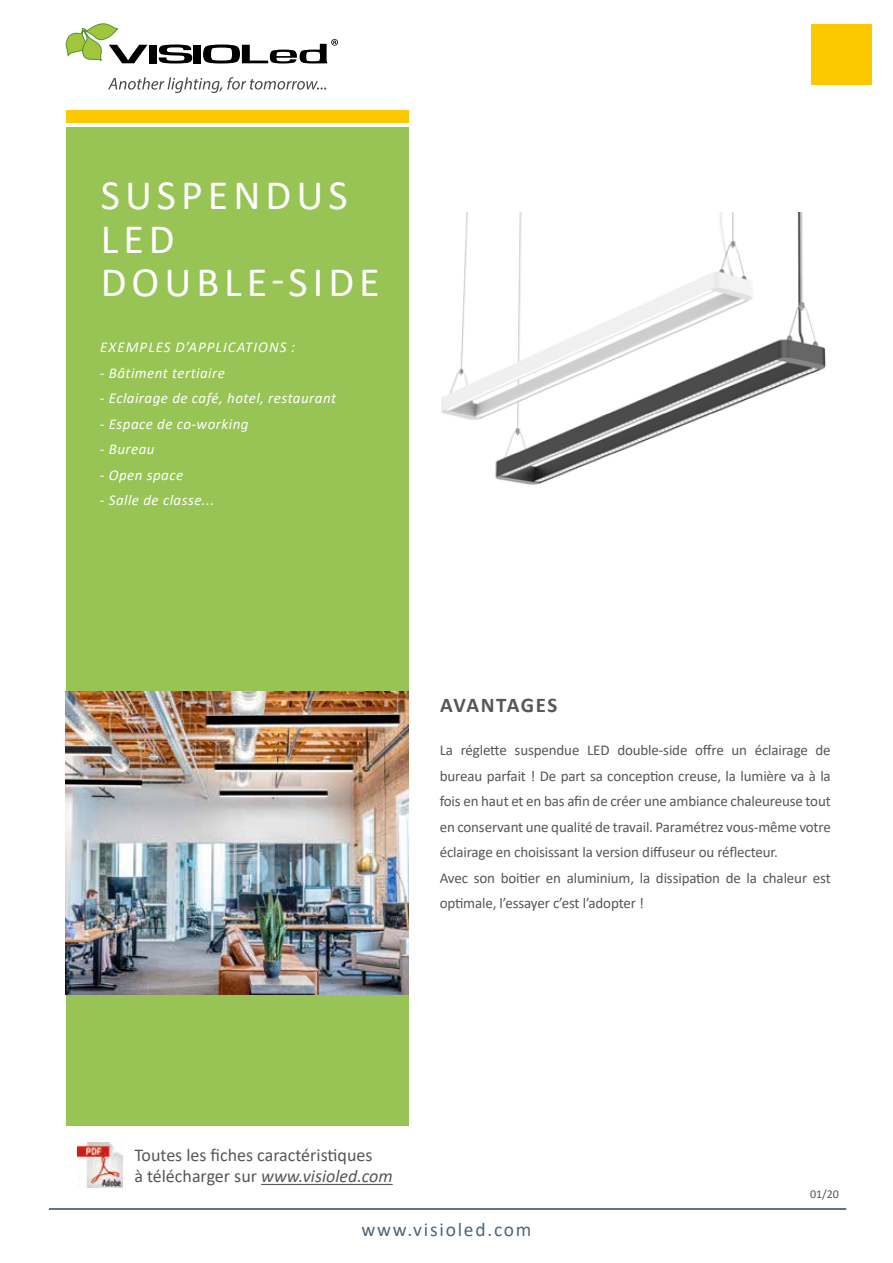
<style>
.page{position:relative;width:893px;height:1263px;background:#fff}
.page>*{position:absolute;margin:0;border:0;box-sizing:border-box;transform-origin:0 0}
.t1{font:42px/43.5px "Calibri";letter-spacing:.12em;color:#fff}
.t2{font:700 21px "Calibri";letter-spacing:.07em;color:#575756}
.t3{font:19.5px "Calibri";letter-spacing:.09em;color:#4c677a}
.t4{font:18px/21.6px "Calibri";color:#575756}
.t5{font:15px/25.5px "Calibri";letter-spacing:-.01em;color:#575756}
.t6{font:italic 15px "Calibri";letter-spacing:.03em;color:#fff}
.t7{font:italic 15px "Calibri";letter-spacing:.07em;color:#fff}
.t8{font:12px "Calibri";color:#575756}
.s1{font-style:italic}
</style>
<div class="page">
<div style="left:66px;top:128px;width:342px;height:998px;background:#97c454"></div>
<div style="left:66px;top:111px;width:342px;height:12px;background:#fec800"></div>
<img style="left:66px;top:692px;width:342px;height:303px">
<hr style="left:261px;top:1184px;width:132px;height:1px;background:#575756">
<img style="left:78px;top:1142px;width:44px;height:46px">
<div style="left:149px;top:45px;width:8px;height:18px;background:#000"></div>
<svg style="left:159px;top:45px;width:33px;height:18px"></svg>
<div style="left:193px;top:45px;width:8px;height:18px;background:#000"></div>
<svg style="left:66px;top:24px;width:81px;height:40px"></svg>
<svg style="left:203px;top:39px;width:135px;height:24px"></svg>
<svg style="left:108px;top:77px;width:218px;height:16px"></svg>
<div style="left:811px;top:24px;width:61px;height:60px;background:#fec800"></div>
<hr style="left:49px;top:1208px;width:797px;height:2px;background:#224d61">
<img style="left:441px;top:213px;width:385px;height:272px">
<h1 class="t1" style="left:101px;top:172px;width:280px">SUSPENDUS<br>LED<br>DOUBLE-SIDE</h1>
<p class="t7" style="left:100px;top:337px;width:197px">EXEMPLES D’APPLICATIONS :</p>
<p class="t6" style="left:100px;top:362px;width:126px">- Bâtiment tertiaire</p>
<p class="t6" style="left:100px;top:388px;width:238px">- Eclairage de café, hotel, restaurant</p>
<p class="t6" style="left:100px;top:413px;width:150px">- Espace de co-working</p>
<p class="t6" style="left:100px;top:439px;width:56px">- Bureau</p>
<p class="t6" style="left:100px;top:464px;width:85px">- Open space</p>
<p class="t6" style="left:100px;top:490px;width:116px">- Salle de classe...</p>
<h2 class="t2" style="left:440px;top:690px;width:119px">AVANTAGES</h2>
<p class="t5" style="left:440px;top:737px;width:393px">La réglette suspendue LED double-side offre un éclairage de bureau parfait ! De part sa conception creuse, la lumière va à la fois en haut et en bas afin de créer une ambiance chaleureuse tout en conservant une qualité de travail. Paramétrez vous-même votre éclairage en choisissant la version diffuseur ou réflecteur.<br>Avec son boitier en aluminium, la dissipation de la chaleur est optimale, l’essayer c’est l’adopter !</p>
<p class="t4" style="left:134px;top:1143px;width:260px">Toutes les fiches caractéristiques<br>à télécharger sur <span class="s1">www.visioled.com</span></p>
<h3 class="t3" style="left:361px;top:1216px;width:172px">www.visioled.com</h3>
<p class="t8" style="left:810px;top:1186px;width:30px">01/20</p>
</div>
